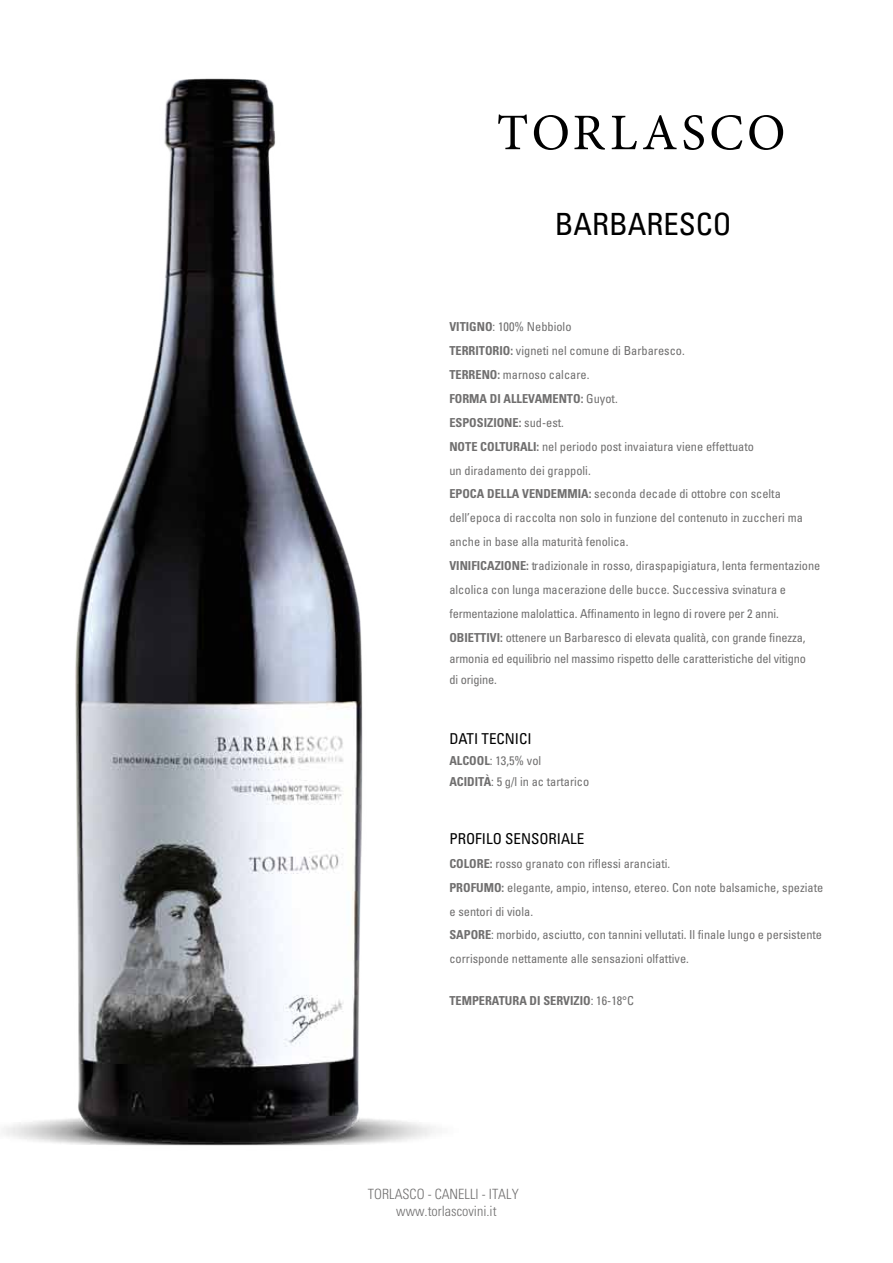
<style>
.page{position:relative;width:893px;height:1263px;background:#fff}
.page>*{position:absolute;margin:0;border:0;box-sizing:border-box;transform-origin:0 0}
.t1{font:51.45px "Minion Pro";letter-spacing:.07em;color:#000}
.t2{font:condensed 30.6px "Univers LT Std";color:#000}
.t3{font:condensed 15px "Univers LT Std";color:#000}
.t4{font:300 condensed 14.1px/17px "Univers LT Std";color:#706f6f;text-align:center}
.t5{font:condensed 12.3px/24px "Univers LT Std";color:#706f6f}
.t6{font:700 condensed 12.3px "Univers LT Std";color:#706f6f}
.s1{font-weight:700}
.s2{font-weight:400}
</style>
<div class="page">
<img style="left:3px;top:78px;width:431px;height:1068px">
<h1 class="t1" style="left:497px;top:98px;width:290px">TORLASCO</h1>
<h2 class="t2" style="left:555px;top:205px;width:178px">BARBARESCO</h2>
<p class="t5" style="left:449px;top:314px;width:372px"><span class="s1">VITIGNO</span>: 100% Nebbiolo<br><span class="s1">TERRITORIO:</span> vigneti nel comune di Barbaresco.<br><span class="s1">TERRENO:</span> marnoso calcare.<br><span class="s1">FORMA DI ALLEVAMENTO:</span> Guyot.<br><span class="s1">ESPOSIZIONE:</span> sud-est.<br><span class="s1">NOTE COLTURALI:</span> nel periodo post invaiatura viene effettuato<br>un diradamento dei grappoli.<br><span class="s1">EPOCA DELLA VENDEMMIA:</span> seconda decade di ottobre con scelta dell’epoca di raccolta non solo in funzione del contenuto in zuccheri ma anche in base alla maturità fenolica.<br><span class="s1">VINIFICAZIONE:</span> tradizionale in rosso, diraspapigiatura, lenta fermentazione alcolica con lunga macerazione delle bucce. Successiva svinatura e fermentazione malolattica. Affinamento in legno di rovere per 2 anni.<br><span class="s1">OBIETTIVI:</span> ottenere un Barbaresco di elevata qualità, con grande finezza,</p>
<p class="t5" style="left:449px;top:648px;width:358px;line-height:20.9px">armonia ed equilibrio nel massimo rispetto delle caratteristiche del vitigno di origine.</p>
<p class="t3" style="left:449px;top:729px;width:84px">DATI TECNICI</p>
<p class="t5" style="left:449px;top:750px;width:141px;line-height:20.9px"><span class="s1">ALCOOL</span>: 13,5% vol<br><span class="s1">ACIDITÀ</span>: 5 g/l in ac tartarico</p>
<p class="t3" style="left:449px;top:829px;width:137px">PROFILO SENSORIALE</p>
<p class="t5" style="left:449px;top:851px;width:375px"><span class="s1">COLORE:</span> rosso granato con riflessi aranciati.<br><span class="s1">PROFUMO:</span> elegante, ampio, intenso, etereo. Con note balsamiche, speziate e sentori di viola.<br><span class="s1">SAPORE</span>: morbido, asciutto, con tannini vellutati. Il finale lungo e persistente corrisponde nettamente alle sensazioni olfattive.</p>
<p class="t6" style="left:449px;top:993px;width:186px">TEMPERATURA DI SERVIZIO<span class="s2">: 16-18°C</span></p>
<p class="t4" style="left:368px;top:1185px;width:152px">TORLASCO - CANELLI - ITALY www.torlascovini.it</p>
</div>
